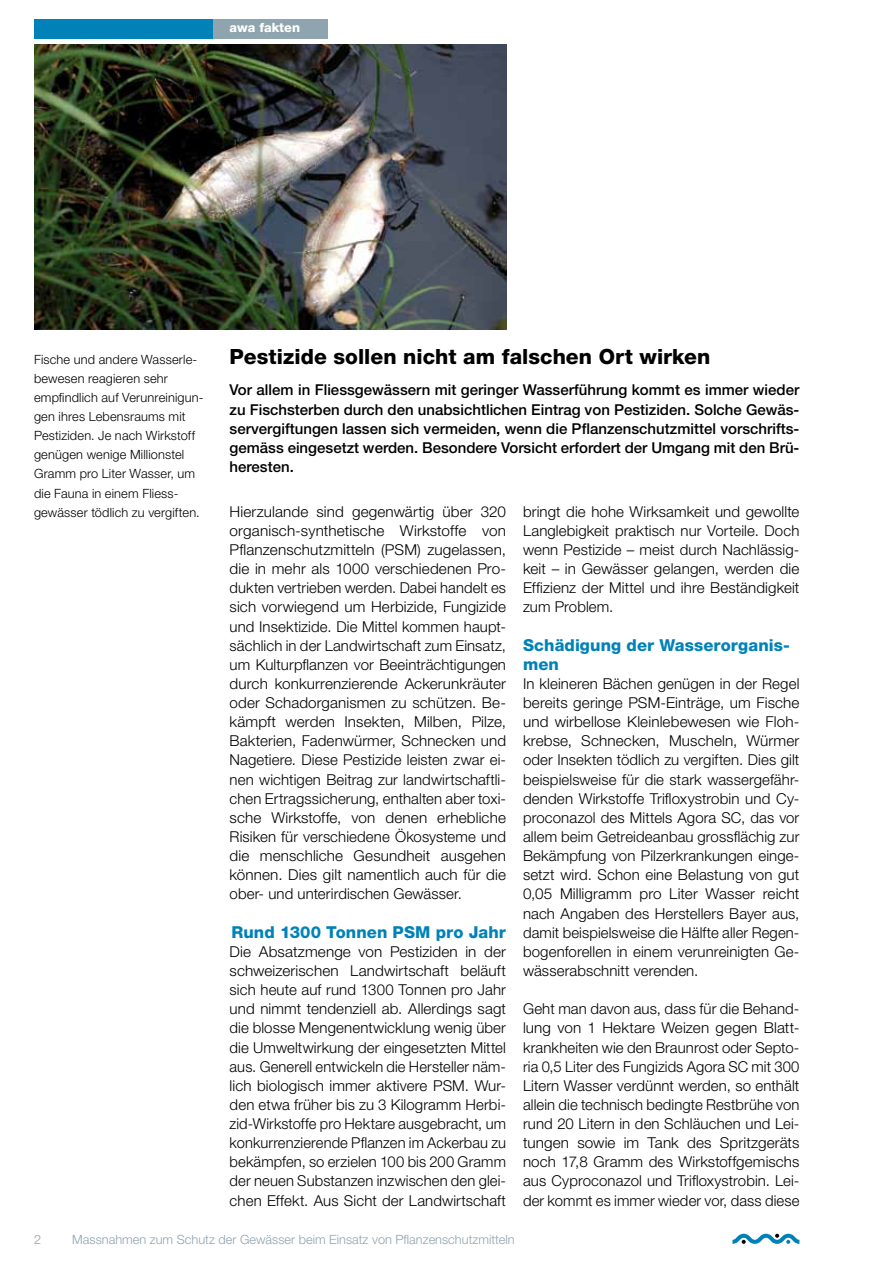
<style>
.page{position:relative;width:893px;height:1263px;background:#fff}
.page>*{position:absolute;margin:0;border:0;box-sizing:border-box;transform-origin:0 0}
.t1{font:800 21px "Helvetica Neue LT";color:#000}
.t2{font:800 16.5px/19.2px "Helvetica Neue LT";letter-spacing:.005em;color:#0082b8}
.t3{font:300 15px/19.2px "Helvetica Neue LT";letter-spacing:.01em;color:#000;text-align:justify}
.t4{font:500 15px/19.2px "Helvetica Neue LT";color:#000;text-align:justify}
.t5{font:300 12.75px/19.2px "Helvetica Neue LT";letter-spacing:.015em;color:#000}
.t6{font:300 12.75px "Helvetica Neue LT";color:#8ea4af}
.t7{font:800 12.75px "Helvetica Neue LT";color:#fff}
</style>
<div class="page">
<img style="left:34px;top:45px;width:472px;height:285px">
<svg style="left:732px;top:1234px;width:67px;height:10px"></svg>
<div style="left:34px;top:19px;width:293px;height:19px;background:#8ea4af"></div>
<div style="left:34px;top:19px;width:179px;height:19px;background:#0082b8"></div>
<p class="t7" style="left:230px;top:20px;width:72px">awa fakten</p>
<p class="t5" style="left:34px;top:349px;width:171px">Fische und andere Wasserle&shy;bewesen reagieren sehr empfindlich auf Verunreinigun&shy;gen ihres Lebensraums mit<br>Pestiziden. Je nach Wirkstoff genügen wenige Millionstel<br>Gramm pro Liter Wasser, um die Fauna in einem Fliess&shy;gewässer tödlich zu vergiften.</p>
<h1 class="t1" style="left:230px;top:344px;width:482px">Pestizide sollen nicht am falschen Ort wirken</h1>
<p class="t4" style="left:230px;top:380px;width:571px">Vor allem in Fliessgewässern mit geringer Wasserführung kommt es immer wieder zu Fischsterben durch den unabsichtlichen Eintrag von Pestiziden. Solche Gewäs&shy;servergiftungen lassen sich vermeiden, wenn die Pflanzenschutzmittel vorschrifts&shy;gemäss eingesetzt werden. Besondere Vorsicht erfordert der Umgang mit den Brü&shy;heresten.</p>
<p class="t3" style="left:230px;top:501px;width:278px">Hierzulande sind gegenwärtig über 320 organisch-synthetische Wirkstoffe von Pflanzenschutzmitteln (PSM) zugelassen, die in mehr als 1000 verschiedenen Pro&shy;dukten vertrieben werden. Dabei handelt es sich vorwiegend um Herbizide, Fungizide und Insektizide. Die Mittel kommen haupt&shy;sächlich in der Landwirtschaft zum Einsatz, um Kulturpflanzen vor Beeinträchtigungen durch konkurrenzierende Ackerunkräuter oder Schadorganismen zu schützen. Be&shy;kämpft werden Insekten, Milben, Pilze, Bakterien, Fadenwürmer, Schnecken und Nagetiere. Diese Pestizide leisten zwar ei&shy;nen wichtigen Beitrag zur landwirtschaftli&shy;chen Ertragssicherung, enthalten aber toxi&shy;sche Wirkstoffe, von denen erhebliche Risiken für verschiedene Ökosysteme und die menschliche Gesundheit ausgehen können. Dies gilt namentlich auch für die ober- und unterirdischen Gewässer.</p>
<p class="t2" style="left:231px;top:922px;width:276px">Rund 1300 Tonnen PSM pro Jahr</p>
<p class="t3" style="left:230px;top:941px;width:278px">Die Absatzmenge von Pestiziden in der schweizerischen Landwirtschaft beläuft sich heute auf rund 1300 Tonnen pro Jahr und nimmt tendenziell ab. Allerdings sagt die blosse Mengenentwicklung wenig über die Umweltwirkung der eingesetzten Mittel aus. Generell entwickeln die Hersteller näm&shy;lich biologisch immer aktivere PSM. Wur&shy;den etwa früher bis zu 3 Kilogramm Herbi&shy;zid-Wirkstoffe pro Hektare ausgebracht, um konkurrenzierende Pflanzen im Ackerbau zu bekämpfen, so erzielen 100 bis 200 Gramm der neuen Substanzen inzwischen den glei&shy;chen Effekt. Aus Sicht der Landwirtschaft</p>
<p class="t3" style="left:523px;top:501px;width:278px">bringt die hohe Wirksamkeit und gewollte Langlebigkeit praktisch nur Vorteile. Doch wenn Pestizide – meist durch Nachlässig&shy;keit – in Gewässer gelangen, werden die Effizienz der Mittel und ihre Beständigkeit zum Problem.</p>
<p class="t2" style="left:523px;top:635px;width:268px">Schädigung der Wasserorganis&shy;men</p>
<p class="t3" style="left:523px;top:674px;width:278px">In kleineren Bächen genügen in der Regel bereits geringe PSM-Einträge, um Fische und wirbellose Kleinlebewesen wie Floh&shy;krebse, Schnecken, Muscheln, Würmer oder Insekten tödlich zu vergiften. Dies gilt beispielsweise für die stark wassergefähr&shy;denden Wirkstoffe Trifloxystrobin und Cy&shy;proconazol des Mittels Agora SC, das vor allem beim Getreideanbau grossflächig zur Bekämpfung von Pilzerkrankungen einge&shy;setzt wird. Schon eine Belastung von gut 0,05 Milligramm pro Liter Wasser reicht nach Angaben des Herstellers Bayer aus, damit beispielsweise die Hälfte aller Regen&shy;bogenforellen in einem verunreinigten Ge&shy;wässerabschnitt verenden.</p>
<p class="t3" style="left:523px;top:999px;width:278px">Geht man davon aus, dass für die Behand&shy;lung von 1 Hektare Weizen gegen Blatt&shy;krankheiten wie den Braunrost oder Septo&shy;ria 0,5 Liter des Fungizids Agora SC mit 300<br>Litern Wasser verdünnt werden, so enthält allein die technisch bedingte Restbrühe von rund 20 Litern in den Schläuchen und Lei&shy;tungen sowie im Tank des Spritzgeräts noch 17,8 Gramm des Wirkstoffgemischs aus Cyproconazol und Trifloxystrobin. Lei&shy;der kommt es immer wieder vor, dass diese</p>
<p class="t6" style="left:34px;top:1231px;width:9px">2</p>
<p class="t6" style="left:72px;top:1231px;width:444px">Massnahmen zum Schutz der Gewässer beim Einsatz von Pflanzenschutzmitteln</p>
</div>
